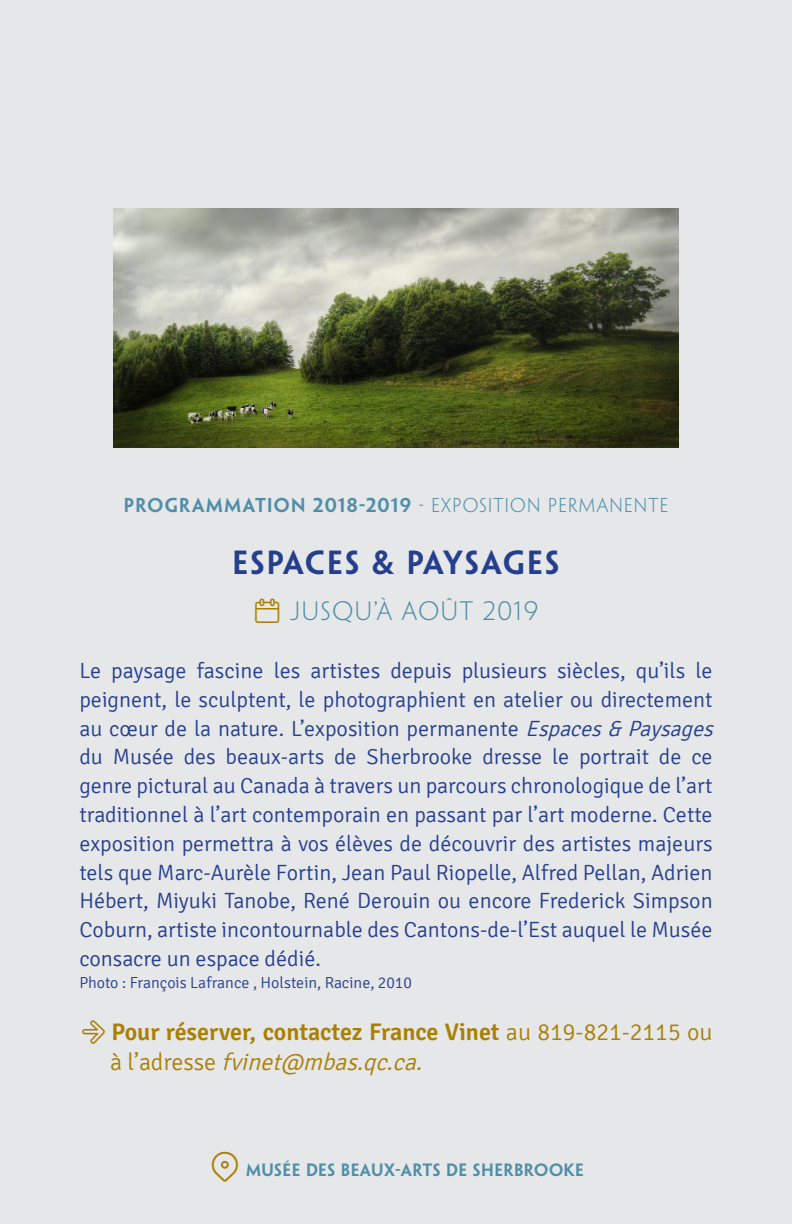
<style>
.page{position:relative;width:792px;height:1224px;background:#e6e7e9}
.page>*{position:absolute;margin:0;border:0;box-sizing:border-box;transform-origin:0 0}
.t1{font:600 30px "Penumbra Sans Std";letter-spacing:.07em;color:#253f8e}
.t2{font:600 24px/30px "Signika";color:#aa8004}
.t3{font:300 24px "Penumbra Sans Std";letter-spacing:.07em;color:#4f8ea7}
.t4{font:300 22px/28.8px "Signika";color:#253f8e}
.t5{font:600 18px "Penumbra Sans Std";letter-spacing:.07em;color:#4f8ea7}
.t6{font:300 16px "Signika";color:#253f8e}
.t7{font:600 16px "Penumbra Flare Std";letter-spacing:.03em;color:#4f8ea7}
.s1{font-weight:300}
.s2{font-style:italic}
.s3{font-weight:300;font-style:italic}
</style>
<div class="page">
<img style="left:113px;top:209px;width:566px;height:238px">
<p class="t5" style="left:124px;top:494px;width:546px">PROGRAMMATION 2018-2019 <span class="s1">- EXPOSITION PERMANENTE</span></p>
<p class="t1" style="left:233px;top:544px;width:328px">ESPACES &amp; PAYSAGES</p>
<p class="t3" style="left:290px;top:598px;width:249px">JUSQU’À AOÛT 2019</p>
<p class="t4" style="left:79px;top:657px;width:641px">Le paysage fascine les artistes depuis plusieurs siècles, qu’ils le peignent, le sculptent, le photographient en atelier ou directement au cœur de la nature. L’exposition permanente <span class="s2">Espaces&amp; Paysages </span>du Musée des beaux-arts de Sherbrooke dresse le portrait de ce genre pictural au Canada à travers un parcours chronologique de l’art traditionnel à l’art contemporain en passant par l’art moderne. Cette exposition permettra à vos élèves de découvrir des artistes majeurs tels que Marc-Aurèle Fortin, Jean Paul Riopelle, Alfred Pellan, Adrien Hébert, Miyuki Tanobe, René Derouin ou encore Frederick Simpson Coburn, artiste incontournable des Cantons-de-l’Est auquel le Musée consacre un espace dédié.</p>
<p class="t6" style="left:79px;top:974px;width:334px">Photo : François Lafrance , Holstein, Racine, 2010</p>
<p class="t2" style="left:110px;top:1017px;width:604px">Pour réserver, contactez France Vinet <span class="s1">au 819-821-2115 ou à l ’ a d r e s s e</span> <span class="s3">fvinet@mbas.qc.ca.</span></p>
<p class="t7" style="left:246px;top:1160px;width:339px">MUSÉE DES BEAUX-ARTS DE SHERBROOKE</p>
</div>
